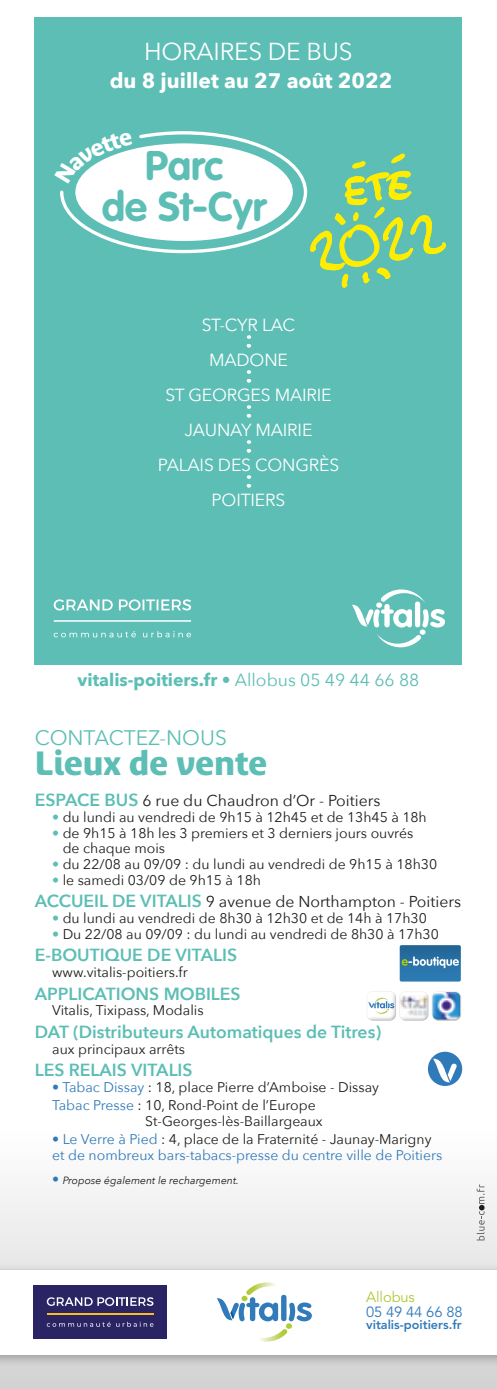
<style>
.page{position:relative;width:497px;height:1389px;background:#fff}
.page>*{position:absolute;margin:0;border:0;box-sizing:border-box;transform-origin:0 0}
.t1{font:700 40.77px/40.8px "VAG Rounded";color:#5cbeb5;text-align:center}
.t2{font:700 33.25px "Bienvenue";color:#5cbeb5}
.t3{font:24.5px "Avenir Next";letter-spacing:-.01em;color:#fff}
.t4{font:700 21px "Avenir Next";color:#fff}
.t5{font:21px "Avenir Next";color:#5cbeb5}
.t6{font:600 17.5px "Avenir Next";color:#5cbeb5}
.t7{font:17.5px/35px "Avenir Next";letter-spacing:-.01em;color:#fff;text-align:center}
.t8{font:700 17.5px "Avenir Next";color:#5cbeb5}
.t9{font:15.75px "Avenir Next";color:#1d1d1b}
.t10{font:14.7px "Avenir";letter-spacing:-.01em;color:#317bba}
.t11{font:14.7px "Avenir";letter-spacing:-.005em;color:#afcb38}
.t12{font:14px/15.8px "Avenir Next";color:#1d1d1b}
.t13{font:14px/16.4px "Avenir Next";color:#317ab9}
.t14{font:800 12.6px "Avenir";color:#317bba}
.t15{font:italic 10.5px "Avenir Next";color:#1d1d1b}
.s1{font-weight:400}
.s2{font-weight:600;font-size:17.5px;color:#5cbeb5}
.s3{color:#5cbeb5}
.s4{color:#317ab9}
.s5{color:#1d1d1b}
.s6{font-style:normal;font-size:14px;color:#317ab9}
</style>
<div class="page">
<div style="left:35px;top:17px;width:426px;height:648px;background:#5cbeb5"></div>
<svg style="left:246px;top:335px;width:4px;height:13px"></svg>
<svg style="left:246px;top:370px;width:4px;height:13px"></svg>
<svg style="left:246px;top:405px;width:4px;height:13px"></svg>
<svg style="left:246px;top:440px;width:4px;height:13px"></svg>
<svg style="left:246px;top:475px;width:4px;height:13px"></svg>
<svg style="left:352px;top:589px;width:92px;height:58px"></svg>
<svg style="left:54px;top:599px;width:137px;height:38px"></svg>
<svg style="left:60px;top:131px;width:248px;height:123px"></svg>
<div style="left:75px;top:143px;width:217px;height:98px;background:#fff;border-radius:50%"></div>
<svg style="left:310px;top:154px;width:136px;height:134px"></svg>
<svg style="left:0;top:1071px;width:496px;height:318px"></svg>
<div style="left:0;top:1262px;width:496px;height:105px;background:#1d1d1b;opacity:.35"></div>
<div style="left:0;top:1270px;width:496px;height:84px;background:#fff"></div>
<svg style="left:217px;top:1282px;width:94px;height:60px"></svg>
<div style="left:33px;top:1285px;width:133px;height:54px;background:#2b2464"></div>
<svg style="left:47px;top:1297px;width:106px;height:9px"></svg>
<hr style="left:47px;top:1313px;width:106px;height:2px;background:#fbbb22">
<svg style="left:47px;top:1322px;width:63px;height:5px"></svg>
<svg style="left:116px;top:1322px;width:37px;height:5px"></svg>
<svg style="left:476px;top:1184px;width:8px;height:56px"></svg>
<svg style="left:399px;top:945px;width:61px;height:37px;background:#4282ad"></svg>
<div style="left:365px;top:991px;width:32px;height:30px;background:#a8a8a8;opacity:.61"></div>
<div style="left:398px;top:991px;width:31px;height:30px;background:#a8a8a8;opacity:.61"></div>
<div style="left:430px;top:991px;width:32px;height:30px;background:#a8a8a8;opacity:.61"></div>
<div style="left:427px;top:1052px;width:34px;height:34px;background:#317ab9;border-radius:50%"></div>
<svg style="left:432px;top:1058px;width:24px;height:25px"></svg>
<svg style="left:60px;top:132px;width:73px;height:52px"></svg>
<h3 class="t3" style="left:144px;top:31px;width:210px">HORAIRES DE BUS</h3>
<h3 class="t4" style="left:109px;top:62px;width:284px">du 8 juillet au 27 août 2022</h3>
<h1 class="t1" style="left:102px;top:147px;width:166px">Parc<br>de St-Cyr</h1>
<p class="t7" style="left:157px;top:306px;width:183px">ST-CYR LAC<br>MADONE<br>ST GEORGES MAIRIE<br>JAUNAY MAIRIE<br>PALAIS DES CONGRÈS<br>POITIERS</p>
<p class="t8" style="left:77px;top:665px;width:343px">vitalis-poitiers.fr • <span class="s1">Allobus 05 49 44 66 88</span></p>
<h3 class="t5" style="left:35px;top:720px;width:193px">CONTACTEZ-NOUS</h3>
<h2 class="t2" style="left:35px;top:744px;width:233px">Lieux de vente</h2>
<p class="t9" style="left:35px;top:787px;width:347px"><span class="s2">ESPACE BUS</span> 6 rue du Chaudron d’Or - Poitiers</p>
<p class="t12" style="left:52px;top:809px;width:375px"><span class="s3">•</span> du lundi au vendredi de 9h15 à 12h45 et de 13h45 à 18h</p>
<p class="t12" style="left:63px;top:824px;width:351px;text-indent:-11px"><span class="s3">•</span> de 9h15 à 18h les 3 premiers et 3 derniers jours ouvrés de chaque mois</p>
<p class="t12" style="left:52px;top:856px;width:386px"><span class="s3">•</span> du 22/08 au 09/09 : du lundi au vendredi de 9h15 à 18h30</p>
<p class="t12" style="left:52px;top:872px;width:210px"><span class="s3">•</span> le samedi 03/09 de 9h15 à 18h</p>
<p class="t9" style="left:35px;top:889px;width:427px"><span class="s2">ACCUEIL DE VITALIS</span> 9 avenue de Northampton - Poitiers</p>
<p class="t12" style="left:52px;top:910px;width:375px"><span class="s3">•</span> du lundi au vendredi de 8h30 à 12h30 et de 14h à 17h30</p>
<p class="t12" style="left:52px;top:926px;width:387px"><span class="s3">•</span> Du 22/08 au 09/09 : du lundi au vendredi de 8h30 à 17h30</p>
<p class="t6" style="left:35px;top:940px;width:203px">E-BOUTIQUE DE VITALIS</p>
<p class="t12" style="left:52px;top:964px;width:137px">www.vitalis-poitiers.fr</p>
<p class="t6" style="left:35px;top:979px;width:207px">APPLICATIONS MOBILES</p>
<p class="t12" style="left:52px;top:1002px;width:153px">Vitalis, Tixipass, Modalis</p>
<p class="t6" style="left:35px;top:1017px;width:347px">DAT (Distributeurs Automatiques de Titres)</p>
<p class="t12" style="left:52px;top:1040px;width:134px">aux principaux arrêts</p>
<p class="t6" style="left:35px;top:1055px;width:159px">LES RELAIS VITALIS</p>
<p class="t12" style="left:52px;top:1077px;width:328px;line-height:18.2px"><span class="s4">• Tabac Dissay</span> : 18, place Pierre d’Amboise - Dissay<br><span class="s4">Tabac Presse</span> : 10, Rond-Point de l’Europe</p>
<p class="t12" style="left:145px;top:1112px;width:179px">St-Georges-lès-Baillargeaux</p>
<p class="t13" style="left:52px;top:1130px;width:391px">• Le Verre à Pied <span class="s5">: 4, place de la Fraternité - Jaunay-Marigny </span>et de nombreux bars-tabacs-presse du centre ville de Poitiers</p>
<p class="t15" style="left:52px;top:1171px;width:188px"><span class="s6">•</span> Propose également le rechargement.</p>
<p class="t11" style="left:365px;top:1288px;width:50px">Allobus</p>
<p class="t10" style="left:365px;top:1303px;width:98px">05 49 44 66 88</p>
<p class="t14" style="left:365px;top:1315px;width:97px">vitalis-poitiers.fr</p>
</div>
